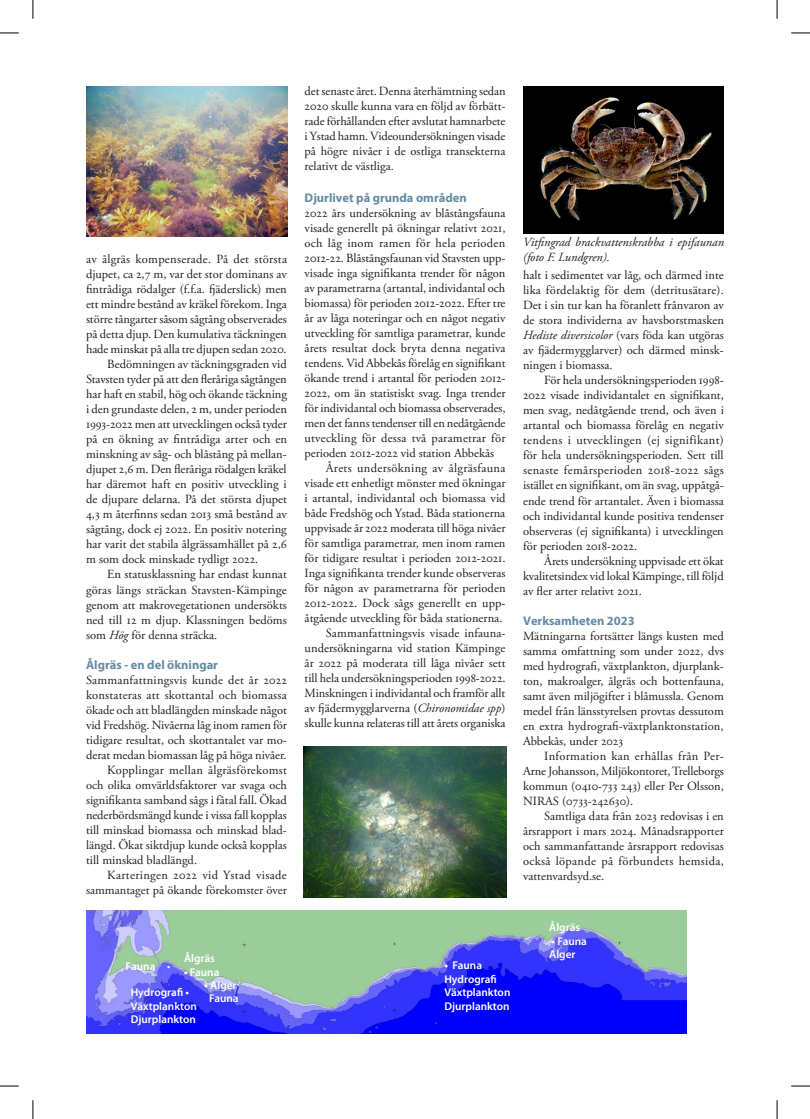
<style>
.page{position:relative;width:810px;height:1119px;background:#fff}
.page>*{position:absolute;margin:0;border:0;box-sizing:border-box;transform-origin:0 0}
.Bodytext4{font:12.5px/15px "Adobe Garamond Pro";color:#231f20;text-align:justify}
.Bodytext3{font:12.5px/15px "Adobe Garamond Pro";color:#231f20;text-align:justify}
.rubrik{font:700 12.5px "Myriad Pro";color:#658ba4}
.Bodytext{font:italic 12.5px/15px "Adobe Garamond Pro";color:#231f20}
.t1{font:600 11.25px "Myriad Pro";color:#fff}
.s1{font-style:italic}
.s2{font-weight:400}
</style>
<div class="page">
<img style="left:87px;top:910px;width:599px;height:123px">
<img style="left:523px;top:86px;width:201px;height:147px">
<img style="left:304px;top:746px;width:202px;height:151px">
<img style="left:87px;top:86px;width:201px;height:151px">
<svg style="left:0;top:32px;width:19px;height:2px"></svg>
<svg style="left:791px;top:32px;width:19px;height:2px"></svg>
<svg style="left:0;top:1085px;width:19px;height:1px"></svg>
<svg style="left:791px;top:1085px;width:19px;height:1px"></svg>
<svg style="left:32px;top:0;width:2px;height:19px"></svg>
<svg style="left:32px;top:1100px;width:2px;height:18px"></svg>
<svg style="left:776px;top:0;width:2px;height:19px"></svg>
<svg style="left:776px;top:1100px;width:2px;height:18px"></svg>
<p class="Bodytext3" style="left:86px;top:252px;width:202px">av ålgräs kompenserade. På det största djupet, ca 2,7 m, var det stor dominans av fintrådiga rödalger (f.f.a. fjäderslick) men ett mindre bestånd av kräkel förekom. Inga större tångarter såsom sågtång observerades på detta djup. Den kumulativa täckningen hade minskat på alla tre djupen sedan 2020.</p>
<p class="Bodytext4" style="left:86px;top:357px;width:202px;text-indent:21px">Bedömningen av täckningsgraden vid Stavsten tyder på att den fleråriga sågtången har haft en stabil, hög och ökande täckning i den grundaste delen, 2 m, under perioden 1993-2022 men att utvecklingen också tyder på en ökning av fintrådiga arter och en minskning av såg- och blåstång på mellan&shy;djupet 2,6 m. Den fleråriga rödalgen kräkel har däremot haft en positiv utveckling i de djupare delarna. På det största djupet 4,3 m återfinns sedan 2013 små bestånd av sågtång, dock ej 2022. En positiv notering har varit det stabila ålgrässamhället på 2,6 m som dock minskade tydligt 2022.</p>
<p class="Bodytext4" style="left:86px;top:567px;width:202px;text-indent:21px">En statusklassning har endast kunnat göras längs sträckan Stavsten-Kämpinge genom att makrovegetationen undersökts ned till 12 m djup. Klassningen bedöms som <span class="s1">Hög</span> för denna sträcka.</p>
<p class="rubrik" style="left:86px;top:656px;width:133px">Ålgräs - en del ökningar</p>
<p class="Bodytext3" style="left:86px;top:672px;width:202px">Sammanfattningsvis kunde det år 2022 konstateras att skottantal och biomassa ökade och att bladlängden minskade något vid Fredshög. Nivåerna låg inom ramen för tidigare resultat, och skottantalet var mo&shy;derat medan biomassan låg på höga nivåer.</p>
<p class="Bodytext4" style="left:86px;top:762px;width:202px;text-indent:21px">Kopplingar mellan ålgräsförekomst och olika omvärldsfaktorer var svaga och signifikanta samband sågs i fåtal fall. Ökad nederbördsmängd kunde i vissa fall kopplas till minskad biomassa och minskad blad&shy;längd. Ökat siktdjup kunde också kopplas till minskad bladlängd.</p>
<p class="Bodytext4" style="left:86px;top:867px;width:202px;text-align:right">Karteringen 2022 vid Ystad visade sammantaget på ökande förekomster över</p>
<p class="Bodytext4" style="left:305px;top:84px;width:202px">det senaste året. Denna återhämtning sedan 2020 skulle kunna vara en följd av förbätt&shy;rade förhållanden efter avslutat hamnarbete i Ystad hamn. Videoundersökningen visade på högre nivåer i de ostliga transekterna relativt de västliga.</p>
<p class="rubrik" style="left:305px;top:189px;width:164px">Djurlivet på grunda områden</p>
<p class="Bodytext3" style="left:305px;top:205px;width:202px">2022 års undersökning av blåstångsfauna visade generellt på ökningar relativt 2021, och låg inom ramen för hela perioden 2012-22. Blåstångsfaunan vid Stavsten upp&shy;visade inga signifikanta trender för någon av parametrarna (artantal, individantal och biomassa) för perioden 2012-2022. Efter tre år av låga noteringar och en något negativ utveckling för samtliga parametrar, kunde årets resultat dock bryta denna negativa tendens. Vid Abbekås förelåg en signifikant ökande trend i artantal för perioden 2012- 2022, om än statistiskt svag. Inga trender för individantal och biomassa observerades, men det fanns tendenser till en nedåtgående utveckling för dessa två parametrar för perioden 2012-2022 vid station Abbekås</p>
<p class="Bodytext4" style="left:305px;top:460px;width:202px;text-indent:21px">Årets undersökning av ålgräsfauna visade ett enhetligt mönster med ökningar i artantal, individantal och biomassa vid både Fredshög och Ystad. Båda stationerna uppvisade år 2022 moderata till höga nivåer för samtliga parametrar, men inom ramen för tidigare resultat i perioden 2012-2021.<br>Inga signifikanta trender kunde observeras för någon av parametrarna för perioden 2012-2022. Dock sågs generellt en upp&shy;åtgående utveckling för båda stationerna.</p>
<p class="Bodytext4" style="left:305px;top:625px;width:202px;text-indent:21px">Sammanfattningsvis visade infauna&shy;undersökningarna vid station Kämpinge år 2022 på moderata till låga nivåer sett till hela undersökningsperioden 1998-2022.<br>Minskningen i individantal och framför allt av fjädermygglarverna (<span class="s1">Chironomidae spp</span>) skulle kunna relateras till att årets organiska</p>
<p class="t1" style="left:184px;top:951px;width:32px">Ålgräs</p>
<p class="t1" style="left:184px;top:964px;width:37px">• Fauna</p>
<p class="t1" style="left:204px;top:977px;width:34px">• Alger</p>
<p class="t1" style="left:209px;top:991px;width:31px">Fauna</p>
<p class="t1" style="left:125px;top:959px;width:46px">Fauna <span class="s2">•</span></p>
<p class="t1" style="left:444px;top:957px;width:39px">• Fauna</p>
<p class="t1" style="left:444px;top:971px;width:54px">Hydrografi</p>
<p class="t1" style="left:444px;top:984px;width:68px">Växtplankton</p>
<p class="t1" style="left:444px;top:998px;width:67px">Djurplankton</p>
<p class="t1" style="left:131px;top:985px;width:60px">Hydrografi •</p>
<p class="t1" style="left:131px;top:998px;width:68px">Växtplankton</p>
<p class="t1" style="left:131px;top:1012px;width:67px">Djurplankton</p>
<p class="Bodytext" style="left:523px;top:234px;width:202px">Vitfingrad brackvattenskrabba i epifaunan (foto F. Lundgren).</p>
<p class="Bodytext4" style="left:523px;top:268px;width:202px">halt i sedimentet var låg, och därmed inte lika fördelaktig för dem (detritusätare).<br>Det i sin tur kan ha föranlett frånvaron av de stora individerna av havsborstmasken <span class="s1">Hediste diversicolor</span> (vars föda kan utgöras av fjädermygglarver) och därmed minsk&shy;ningen i biomassa.</p>
<p class="Bodytext4" style="left:523px;top:373px;width:202px;text-indent:21px">För hela undersökningsperioden 1998- 2022 visade individantalet en signifikant, men svag, nedåtgående trend, och även i artantal och biomassa förelåg en negativ tendens i utvecklingen (ej signifikant) för hela undersökningsperioden. Sett till senaste femårsperioden 2018-2022 sågs istället en signifikant, om än svag, uppåtgå&shy;ende trend för artantalet. Även i biomassa och individantal kunde positiva tendenser observeras (ej signifikanta) i utvecklingen för perioden 2018-2022.</p>
<p class="Bodytext4" style="left:523px;top:553px;width:202px;text-indent:21px">Årets undersökning uppvisade ett ökat kvalitetsindex vid lokal Kämpinge, till följd av fler arter relativt 2021.</p>
<p class="rubrik" style="left:523px;top:612px;width:113px">Verksamheten 2023</p>
<p class="Bodytext3" style="left:523px;top:628px;width:202px">Mätningarna fortsätter längs kusten med samma omfattning som under 2022, dvs med hydrografi, växtplankton, djurplank&shy;ton, makroalger, ålgräs och bottenfauna, samt även miljögifter i blåmussla. Genom medel från länsstyrelsen provtas dessutom en extra hydrografi-växtplanktonstation, Abbekås, under 2023</p>
<p class="Bodytext4" style="left:523px;top:748px;width:202px;text-indent:21px">Information kan erhållas från Per-Arne Johansson, Miljökontoret, Trelleborgs kommun (0410-733 243) eller Per Olsson, NIRAS (0733-242630).</p>
<p class="Bodytext4" style="left:523px;top:808px;width:202px;text-indent:21px">Samtliga data från 2023 redovisas i en årsrapport i mars 2024. Månadsrapporter och sammanfattande årsrapport redovisas också löpande på förbundets hemsida, vattenvardsyd.se.</p>
<p class="t1" style="left:549px;top:920px;width:32px">Ålgräs</p>
<p class="t1" style="left:552px;top:933px;width:37px">• Fauna</p>
<p class="t1" style="left:549px;top:947px;width:28px">Alger</p>
</div>
